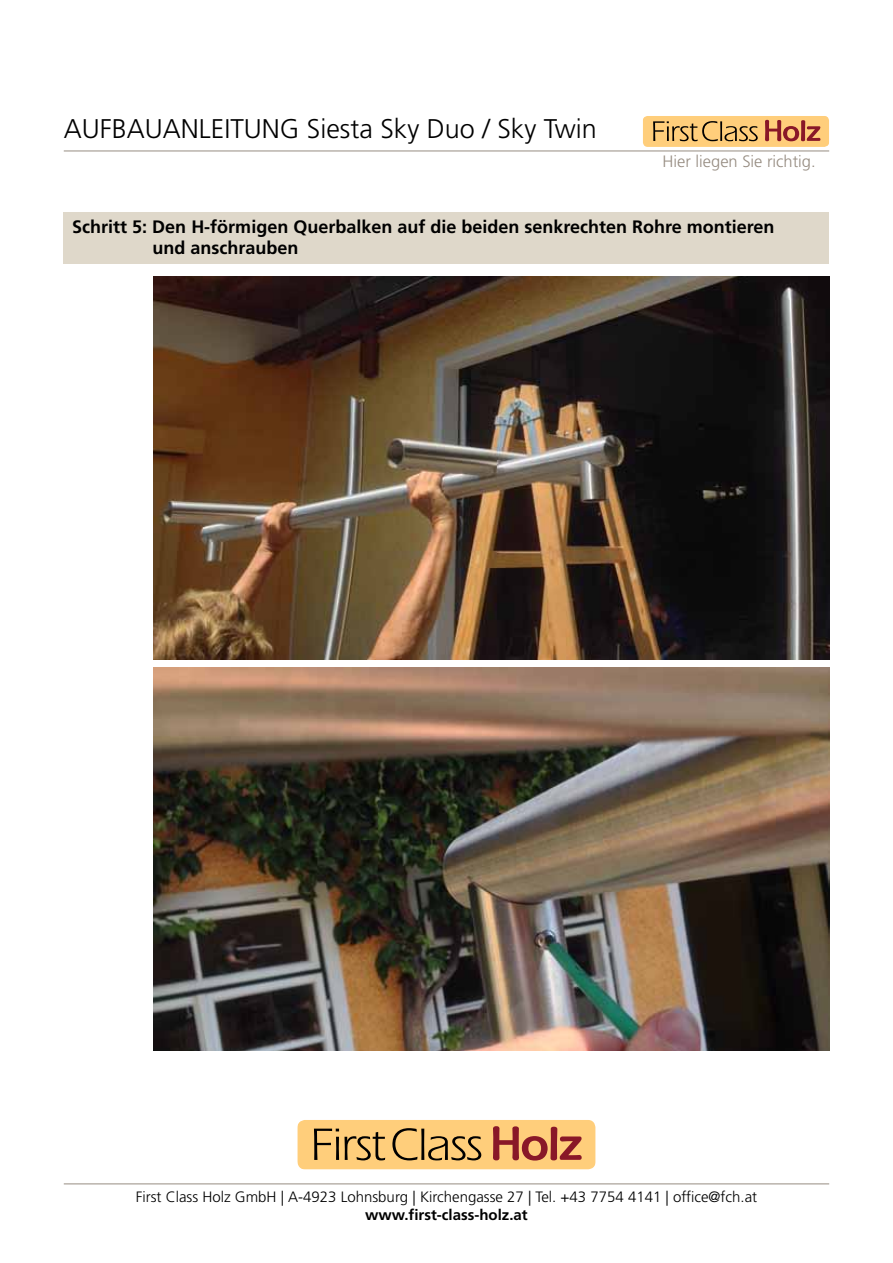
<style>
.page{position:relative;width:893px;height:1263px;background:#fff}
.page>*{position:absolute;margin:0;border:0;box-sizing:border-box;transform-origin:0 0}
.t1{font:300 27px "Frutiger LT Std";color:#000}
.t2{font:700 18px/21.6px "Frutiger LT Std";color:#000}
.t3{font:300 16.5px "Frutiger LT Std";color:#968c81}
.t4{font:300 15px "Frutiger LT Std";color:#000}
.t5{font:700 15px "Frutiger LT Std";color:#000}
</style>
<div class="page">
<svg style="left:297px;top:1120px;width:299px;height:49px;background:#dfad6a"></svg>
<hr style="left:64px;top:1183px;width:765px;height:1px;background:#968c81">
<svg style="left:643px;top:116px;width:186px;height:31px;background:#dfad6a"></svg>
<hr style="left:64px;top:151px;width:765px;height:1px;background:#968c81">
<div style="left:64px;top:213px;width:765px;height:51px;background:#dfd8ca"></div>
<img style="left:153px;top:276px;width:676px;height:383px">
<img style="left:153px;top:668px;width:676px;height:382px">
<h1 class="t1" style="left:64px;top:113px;width:35px">Aufbauanleitung</h1>
<h1 class="t1" style="left:307px;top:113px;width:291px">Siesta Sky Duo / Sky Twin</h1>
<p class="t3" style="left:663px;top:152px;width:155px">Hier liegen Sie richtig.</p>
<p class="t2" style="left:152px;top:216px;width:624px;text-indent:-80px">Schritt 5: Den H-förmigen Querbalken auf die beiden senkrechten Rohre montieren und anschrauben</p>
<p class="t4" style="left:136px;top:1188px;width:623px">First Class Holz GmbH | A-4923 Lohnsburg | Kirchengasse 27 | Tel. +43 7754 4141 | office@fch.at</p>
<p class="t5" style="left:365px;top:1205px;width:164px">www.first-class-holz.at</p>
</div>
